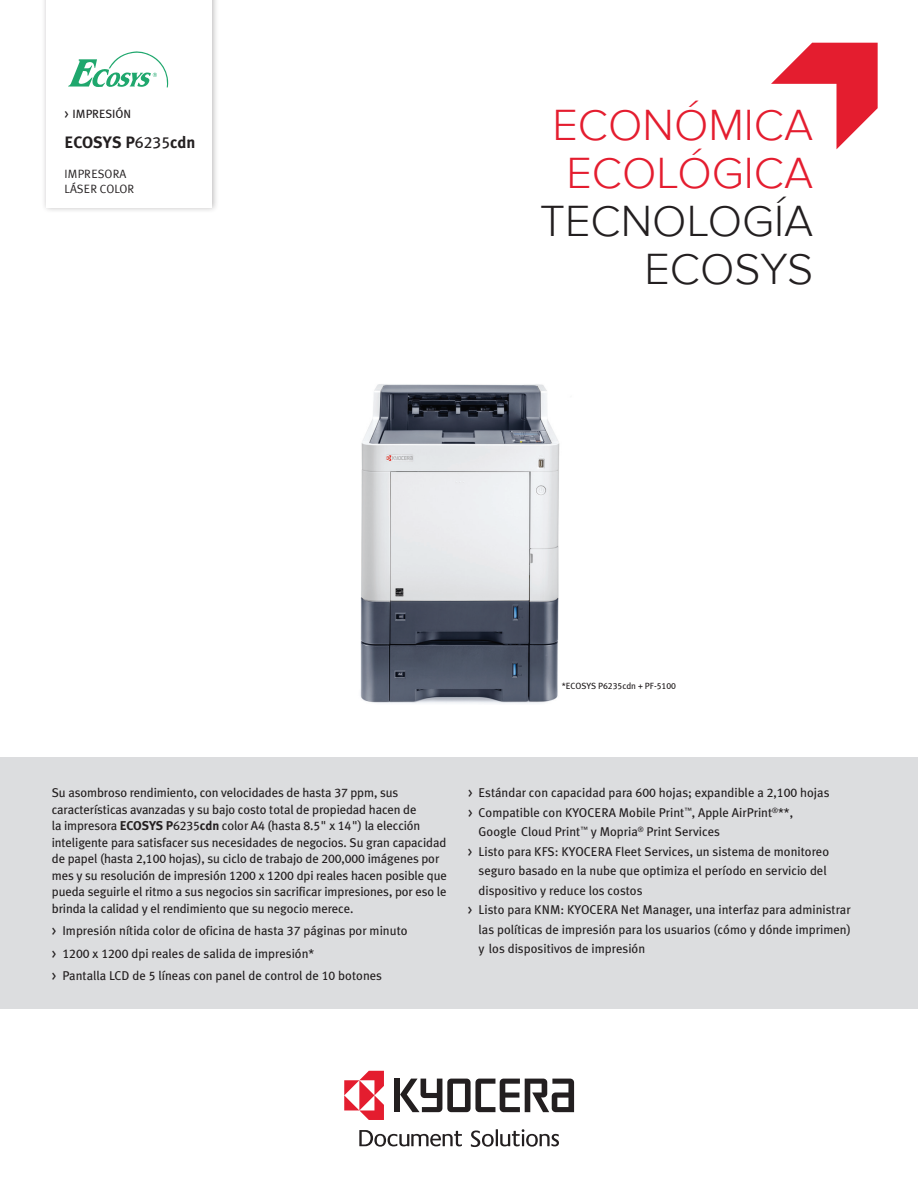
<style>
.page{position:relative;width:918px;height:1188px;background:#fff}
.page>*{position:absolute;margin:0;border:0;box-sizing:border-box;transform-origin:0 0}
.t1{font:300 45px/48px "Proxima Nova";color:#e41d2f;text-align:center}
.t2{font:300 45px/48px "Proxima Nova";color:#231f20;text-align:right}
.t3{font:700 16.5px "Meta Plus";color:#231f20}
.t4{font:12.75px/16.5px "Meta Plus";color:#231f20}
.t5{font:12px/15px "Meta Plus";letter-spacing:.01em;color:#231f20}
.t6{font:12px "Meta Plus Book Caps";color:#231f20}
.t7{font:9px "Meta Plus";color:#231f20}
.s1{font-family:"Meta Plus Book Caps";font-weight:400}
.s2{font-family:"Meta Plus Book Caps"}
.s3{font-weight:700}
</style>
<div class="page">
<div style="left:41px;top:0;width:178px;height:214px;background:#231f20;opacity:.3"></div>
<div style="left:46px;top:0;width:166px;height:207px;background:#fff"></div>
<div style="left:394px;top:1079px;width:6px;height:33px;background:#231f20"></div>
<svg style="left:400px;top:1079px;width:174px;height:33px"></svg>
<svg style="left:344px;top:1071px;width:40px;height:49px"></svg>
<svg style="left:471px;top:1129px;width:88px;height:18px"></svg>
<svg style="left:359px;top:1130px;width:103px;height:17px"></svg>
<svg style="left:771px;top:43px;width:107px;height:106px"></svg>
<img style="left:360px;top:384px;width:200px;height:320px">
<svg style="left:68px;top:51px;width:100px;height:37px"></svg>
<div style="left:0;top:757px;width:918px;height:252px;background:#dcdddf"></div>
<p class="t6" style="left:65px;top:107px;width:68px">&gt; IMPRESIÓN</p>
<p class="t3" style="left:65px;top:133px;width:132px">ECOSYS P<span class="s1">6235</span>cdn</p>
<p class="t5" style="left:65px;top:166px;width:71px">IMPRESORA<br>LÁSER COLOR</p>
<h1 class="t1" style="left:553px;top:101px;width:262px">ECONÓMICA<br>ECOLÓGICA</h1>
<h1 class="t2" style="left:540px;top:197px;width:275px">TECNOLOGÍA<br>ECOSYS</h1>
<p class="t7" style="left:562px;top:680px;width:116px">*ECOSYS P<span class="s2">6235</span>cdn + PF-<span class="s2">5100</span></p>
<p class="t4" style="left:52px;top:785px;width:397px">Su asombroso rendimiento, con velocidades de hasta <span class="s2">37</span> ppm, sus características avanzadas y su bajo costo total de propiedad hacen de<br>la impresora <span class="s3">ECOSYS P</span><span class="s2">6235</span><span class="s3">cdn</span> color A<span class="s2">4</span> (hasta <span class="s2">8</span>.<span class="s2">5</span>" x <span class="s2">14</span>") la elección inteligente para satisfacer sus necesidades de negocios. Su gran capacidad de papel (hasta <span class="s2">2</span>,<span class="s2">100</span> hojas), su ciclo de trabajo de <span class="s2">200</span>,<span class="s2">000</span> imágenes por mes y su resolución de impresión <span class="s2">1200</span> x <span class="s2">1200</span> dpi reales hacen posible que pueda seguirle el ritmo a sus negocios sin sacrificar impresiones, por eso le brinda la calidad y el rendimiento que su negocio merece.</p>
<p class="t4" style="left:52px;top:920px;width:357px;line-height:22.5px"><span class="s2">&gt;</span> Impresión nítida color de oficina de hasta <span class="s2">37</span> páginas por minuto <span class="s2">&gt; 1200</span> x <span class="s2">1200</span> dpi reales de salida de impresión*<br><span class="s2">&gt;</span> Pantalla LCD de <span class="s2">5</span> líneas con panel de control de <span class="s2">10</span> botones</p>
<p class="t4" style="left:468px;top:785px;width:363px"><span class="s2">&gt;</span> Estándar con capacidad para <span class="s2">600</span> hojas; expandible a <span class="s2">2</span>,<span class="s2">100</span> hojas</p>
<p class="t4" style="left:468px;top:804px;width:327px"><span class="s2">&gt;</span> Compatible con KYOCERA Mobile Print<sup>™</sup>, Apple AirPrint<sup>®</sup>**,</p>
<p class="t4" style="left:479px;top:824px;width:243px">Google Cloud Print<sup>™</sup> y Mopria<sup>®</sup> Print Services</p>
<p class="t4" style="left:468px;top:843px;width:363px"><span class="s2">&gt;</span> Listo para KFS: KYOCERA Fleet Services, un sistema de monitoreo</p>
<p class="t4" style="left:479px;top:863px;width:350px">seguro basado en la nube que optimiza el período en servicio del</p>
<p class="t4" style="left:479px;top:882px;width:166px">dispositivo y reduce los costos</p>
<p class="t4" style="left:468px;top:901px;width:384px"><span class="s2">&gt;</span> Listo para KNM: KYOCERA Net Manager, una interfaz para administrar</p>
<p class="t4" style="left:479px;top:921px;width:374px">las políticas de impresión para los usuarios (cómo y dónde imprimen)</p>
<p class="t4" style="left:479px;top:940px;width:168px">y los dispositivos de impresión</p>
</div>
